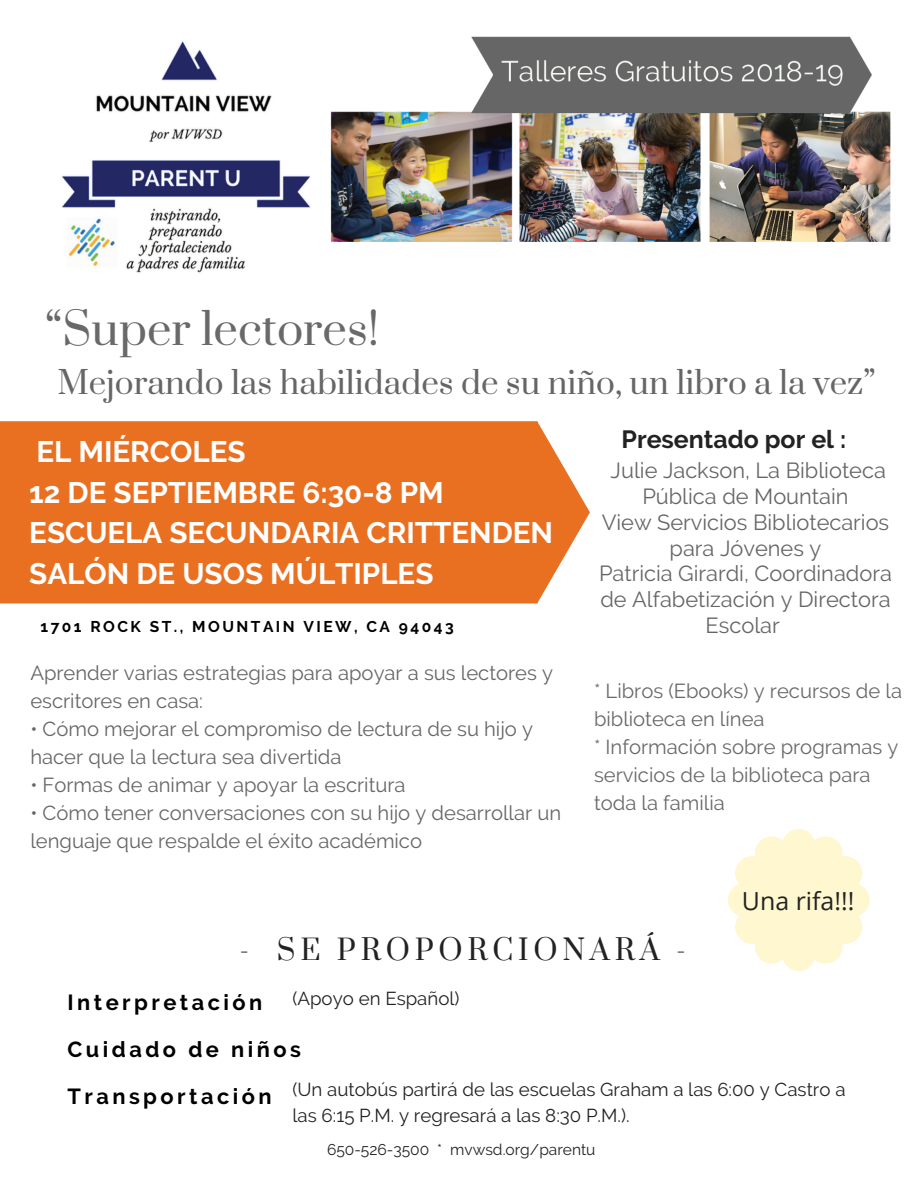
<style>
.page{position:relative;width:918px;height:1188px;background:#fff}
.page>*{position:absolute;margin:0;border:0;box-sizing:border-box;transform-origin:0 0}
.t1{font:43.65px "Prata";color:#696969}
.t2{font:31.2px "Prata";color:#666}
.t3{font:700 29.55px/40.5px "Raleway";color:#fff}
.t4{font:28.05px "Prata";letter-spacing:.17em;color:#222}
.t5{font:700 24.9px "Raleway";color:#222}
.t6{font:24.9px "Open Sans";color:#222}
.t7{font:21.75px/25.8px "Raleway";color:#666;text-align:center}
.t8{font:700 21.75px/47.2px "Raleway";letter-spacing:.16em;color:#000}
.t9{font:20.25px/28.2px "Raleway";color:#666}
.t10{font:20.25px/28.2px "Raleway";color:#696969}
.t11{font:18.75px/25.8px "Raleway";color:#222;text-align:center}
.t12{font:700 15.6px "Raleway";letter-spacing:.16em;color:#000}
.t13{font:15.6px "Raleway";color:#222}
.s1{font-weight:700;font-size:21.75px;color:#000}
</style>
<div class="page">
<div style="left:0;top:422px;width:537px;height:181px;background:#ea7021"></div>
<svg style="left:537px;top:422px;width:53px;height:181px"></svg>
<svg style="left:728px;top:829px;width:142px;height:142px"></svg>
<img style="left:62px;top:36px;width:829px;height:237px">
<h1 class="t1" style="left:45px;top:302px;width:335px">“Super lectores!</h1>
<h2 class="t2" style="left:57px;top:363px;width:820px">Mejorando las habilidades de su niño, un libro a la vez”</h2>
<h3 class="t3" style="left:29px;top:432px;width:525px">EL MIÉRCOLES<br>12 DE SEPTIEMBRE 6:30-8 PM<br>ESCUELA SECUNDARIA CRITTENDEN<br>SALÓN DE USOS MÚLTIPLES</h3>
<p class="t12" style="left:40px;top:618px;width:415px">1701 ROCK ST., MOUNTAIN VIEW, CA 94043</p>
<p class="t9" style="left:30px;top:658px;width:524px">Aprender varias estrategias para apoyar a sus lectores y escritores en casa:</p>
<p class="t9" style="left:30px;top:715px;width:504px">• Cómo mejorar el compromiso de lectura de su hijo y hacer que la lectura sea divertida</p>
<p class="t9" style="left:30px;top:771px;width:377px">• Formas de animar y apoyar la escritura</p>
<p class="t9" style="left:30px;top:799px;width:532px">• Cómo tener conversaciones con su hijo y desarrollar un lenguaje que respalde el éxito académico</p>
<p class="t5" style="left:622px;top:424px;width:226px">Presentado por el :</p>
<p class="t7" style="left:599px;top:457px;width:294px">Julie Jackson, La Biblioteca<br>Pública de Mountain<br>View Servicios Bibliotecarios para Jóvenes y<br>Patricia Girardi, Coordinadora de Alfabetización y Directora<br>Escolar</p>
<p class="t10" style="left:594px;top:676px;width:310px">* Libros (Ebooks) y recursos de la biblioteca en línea<br>* Información sobre programas y servicios de la biblioteca para toda la familia</p>
<p class="t6" style="left:742px;top:884px;width:114px">Una rifa!!!</p>
<h3 class="t4" style="left:240px;top:932px;width:448px">- SE PROPORCIONARÁ -</h3>
<p class="t11" style="left:292px;top:985px;width:169px">(Apoyo en Español)</p>
<p class="t8" style="left:68px;top:979px;width:235px">Interpretación<br>Cuidado de niños</p>
<p class="t11" style="left:68px;top:1076px;width:780px"><span class="s1">T r a n s p o r t a c i ó n</span> (Un autobús partirá de las escuelas Graham a las 6:00 y Castro a las 6:15 P.M. y regresará a las 8:30 P.M.).</p>
<p class="t13" style="left:327px;top:1141px;width:270px">650-526-3500 * mvwsd.org/parentu</p>
</div>
